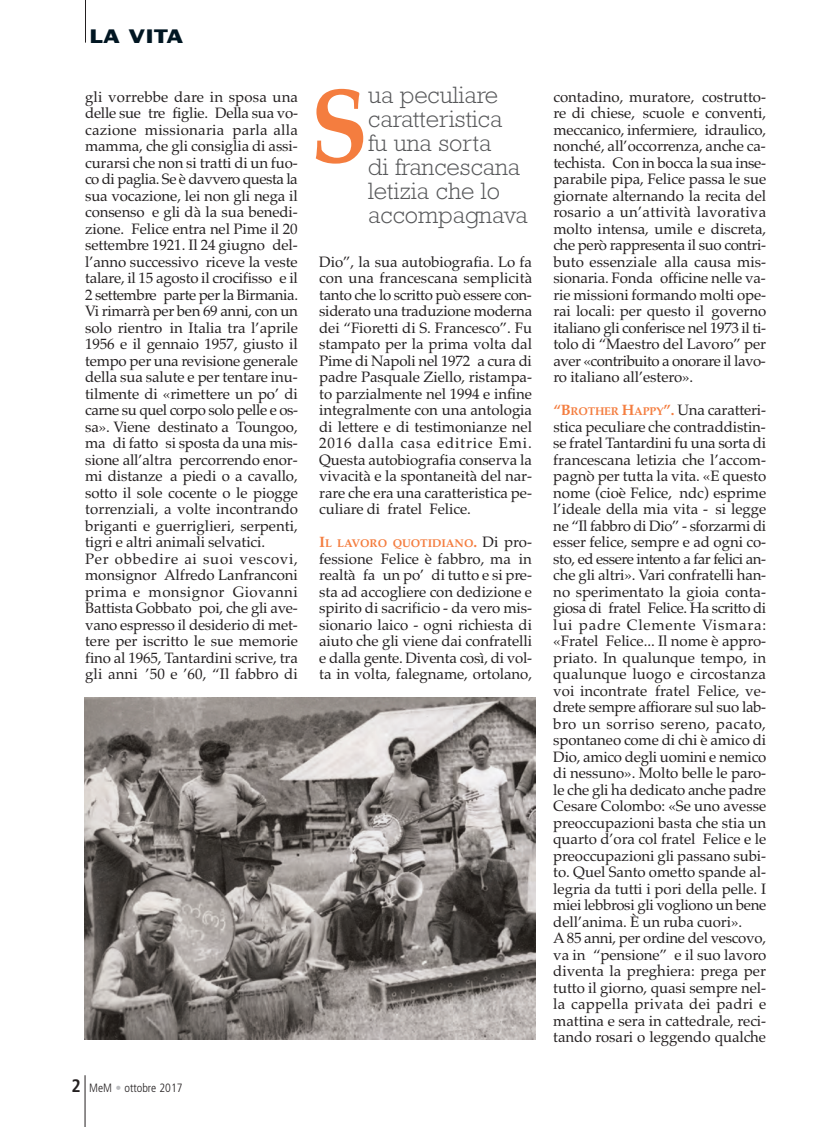
<style>
.page{position:relative;width:830px;height:1127px;background:#fff}
.page>*{position:absolute;margin:0;border:0;box-sizing:border-box;transform-origin:0 0}
.t1{font:700 105px "Palatino";color:#f47d3f;scale:.9 1}
.t2{font:300 24px/24px "Rockwell";color:#57585a}
.t3{font:18px "Franklin Gothic";color:#011622;scale:1.2 1}
.t4{font:15px/16.5px "Palatino";letter-spacing:-.01em;color:#231f20;text-align:justify}
.t5{font:300 condensed 12px "Frutiger";color:#231f20}
.t6{font:700 11.25px "Palatino";color:#f47d3f}
.s1{font-size:15px}
.s2{font-weight:400;font-size:15px;color:#231f20}
.s3{font-weight:700;font-size:18px}
.s4{color:#bcbdc0}
.s5{font-weight:700;color:#f47d3f}
.s6{font-weight:700;font-size:11.25px;color:#f47d3f}
</style>
<div class="page">
<hr style="left:85px;top:0;width:1px;height:43px;background:#231f20">
<hr style="left:85px;top:1075px;width:1px;height:52px;background:#231f20">
<img style="left:84px;top:697px;width:451px;height:342px">
<p class="t3" style="left:90px;top:29px;width:79px">LA VITA</p>
<p class="t4" style="left:85px;top:88px;width:214px;text-align:left">gli vorrebbe dare in sposa una delle sue tre figlie. Della sua vo&shy;cazione missionaria parla alla mamma, che gli consiglia di assi&shy;curarsi che non si tratti di un fuo&shy;co di paglia. Se è davvero questa la sua vocazione, lei non gli nega il consenso e gli dà la sua benedi&shy;zione. Felice entra nel Pime il 20 settembre 1921. Il 24 giugno del&shy;l’anno successivo riceve la veste talare, il 15 agosto il crocifisso e il<br>2 settembre parte per la Birmania.<br>Vi rimarrà per ben 69 anni, con un solo rientro in Italia tra l’aprile<br>1956 e il gennaio 1957, giusto il tempo per una revisione generale della sua salute e per tentare inu&shy;tilmente di «rimettere un po’ di carne su quel corpo solo pelle e os&shy;sa». Viene destinato a Toungoo, ma di fatto si sposta da una mis&shy;sione all’altra percorrendo enor&shy;mi distanze a piedi o a cavallo, sotto il sole cocente o le piogge torrenziali, a volte incontrando briganti e guerriglieri, serpenti, tigri e altri animali selvatici.<br>Per obbedire ai suoi vescovi, monsignor Alfredo Lanfranconi prima e monsignor Giovanni<br>Battista Gobbato poi, che gli ave&shy;vano espresso il desiderio di met&shy;tere per iscritto le sue memorie fino al 1965, Tantardini scrive, tra gli anni ’50 e ’60, “Il fabbro di</p>
<h2 class="t2" style="left:368px;top:86px;width:161px">ua peculiare caratteristica<br>fu una sorta<br>di francescana letizia che lo accompagnava</h2>
<h1 class="t1" style="left:310px;top:64px;width:66px">S</h1>
<p class="t4" style="left:319px;top:253px;width:214px">Dio”, la sua autobiografia. Lo fa con una francescana semplicità tanto che lo scritto può essere con&shy;siderato una traduzione moderna dei “Fioretti di S. Francesco”. Fu stampato per la prima volta dal Pime di Napoli nel 1972 a cura di padre Pasquale Ziello, ristampa&shy;to parzialmente nel 1994 e infine integralmente con una antologia di lettere e di testimonianze nel 2016 dalla casa editrice Emi.<br>Questa autobiografia conserva la vivacità e la spontaneità del nar&shy;rare che era una caratteristica pe&shy;culiare di fratel Felice.</p>
<p class="t6" style="left:319px;top:537px;width:214px"><span class="s1">I</span>L LAVORO QUOTIDIANO<span class="s1">.</span> <span class="s2">Di pro-</span></p>
<p class="t4" style="left:319px;top:550px;width:214px">fessione Felice è fabbro, ma in realtà fa un po’ di tutto e si pre&shy;sta ad accogliere con dedizione e spirito di sacrificio - da vero mis&shy;sionario laico - ogni richiesta di aiuto che gli viene dai confratelli e dalla gente. Diventa così, di vol&shy;ta in volta, falegname, ortolano,</p>
<p class="t5" style="left:71px;top:1083px;width:113px"><span class="s3">2</span> MeM <span class="s4">•</span> ottobre 2017</p>
<p class="t4" style="left:553px;top:88px;width:214px">contadino, muratore, costrutto&shy;re di chiese, scuole e conventi, meccanico, infermiere, idraulico, nonché, all’occorrenza, anche ca&shy;techista. Con in bocca la sua inse&shy;parabile pipa, Felice passa le sue giornate alternando la recita del rosario a un’attività lavorativa molto intensa, umile e discreta, che però rappresenta il suo contri&shy;buto essenziale alla causa mis&shy;sionaria. Fonda officine nelle va&shy;rie missioni formando molti ope&shy;rai locali: per questo il governo italiano gli conferisce nel 1973 il ti&shy;tolo di “Maestro del Lavoro” per aver «contribuito a onorare il lavo&shy;ro italiano all’estero».</p>
<p class="t4" style="left:553px;top:402px;width:214px;text-align:left"><span class="s5">“B</span><span class="s6">ROTHER</span> <span class="s5">H</span><span class="s6">APPY</span><span class="s5">”.</span> Una caratteri&shy;stica peculiare che contraddistin&shy;se fratel Tantardini fu una sorta di francescana letizia che l’accom&shy;pagnò per tutta la vita. «E questo nome (cioè Felice, ndc) esprime l’ideale della mia vita - si legge ne “Il fabbro di Dio” - sforzarmi di esser felice, sempre e ad ogni co&shy;sto, ed essere intento a far felici an&shy;che gli altri». Vari confratelli han&shy;no sperimentato la gioia conta&shy;giosa di fratel Felice. Ha scritto di lui padre Clemente Vismara: «Fratel Felice... Il nome è appro&shy;priato. In qualunque tempo, in qualunque luogo e circostanza voi incontrate fratel Felice, ve&shy;drete sempre affiorare sul suo lab&shy;bro un sorriso sereno, pacato, spontaneo come di chi è amico di Dio, amico degli uomini e nemico di nessuno». Molto belle le paro&shy;le che gli ha dedicato anche padre Cesare Colombo: «Se uno avesse preoccupazioni basta che stia un quarto d’ora col fratel Felice e le preoccupazioni gli passano subi&shy;to. Quel Santo ometto spande al&shy;legria da tutti i pori della pelle. I miei lebbrosi gli vogliono un bene dell’anima. È un ruba cuori».<br>A85 anni, per ordine del vescovo, va in “pensione” e il suo lavoro diventa la preghiera: prega per tutto il giorno, quasi sempre nel&shy;la cappella privata dei padri e mattina e sera in cattedrale, reci&shy;tando rosari o leggendo qualche</p>
</div>
